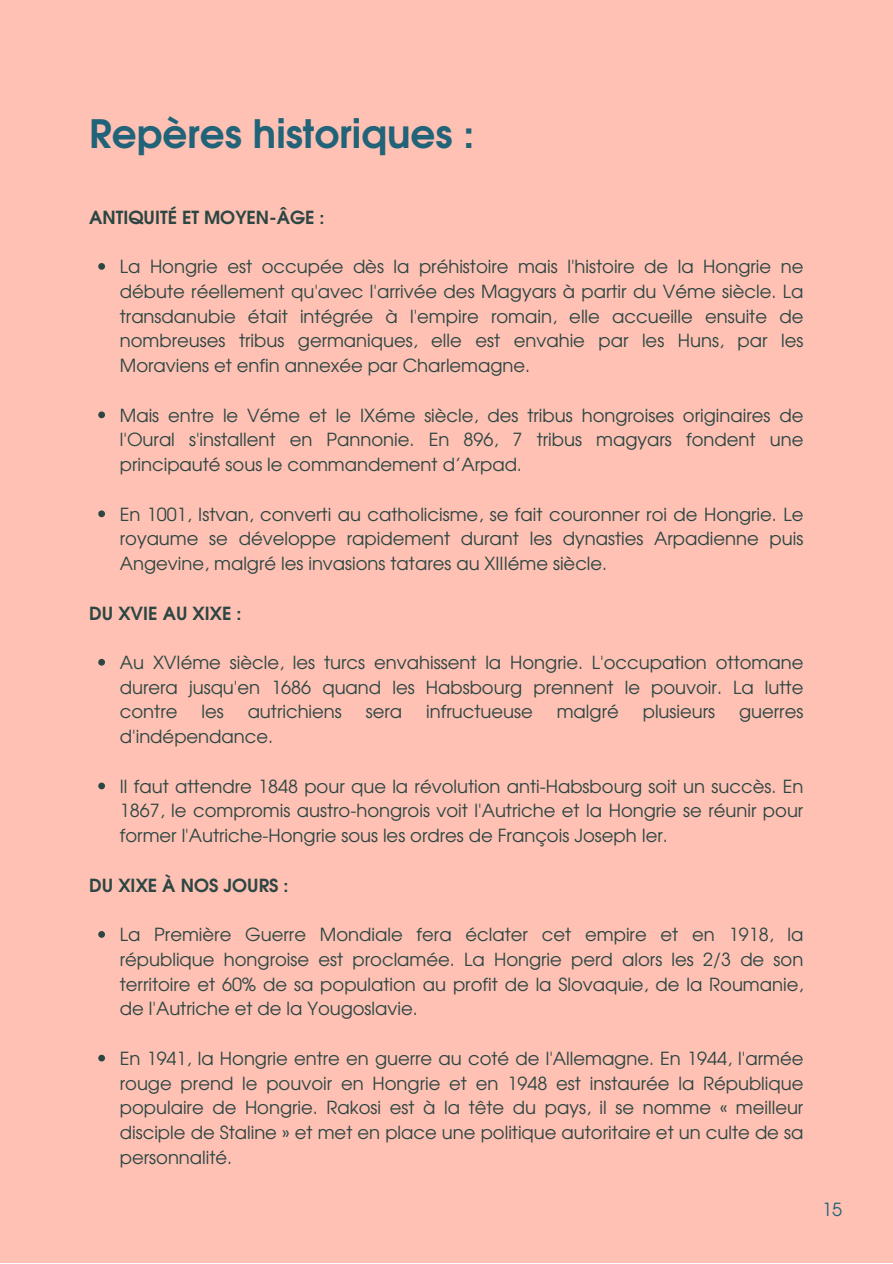
<style>
.page{position:relative;width:893px;height:1264px;background:#fff}
.page>*{position:absolute;margin:0;border:0;box-sizing:border-box;transform-origin:0 0}
.t1{font:700 39px "Te X Gyre Adventor";color:#216378}
.t2{font:18px/24.8px "Te X Gyre Adventor";color:#2c4643;text-align:justify}
.t3{font:700 18px "Te X Gyre Adventor";color:#2c4643}
.t4{font:18px "Te X Gyre Adventor";color:#216378}
</style>
<div class="page">
<div style="left:0;top:0;width:892px;height:1262px;background:#ffc1b3"></div>
<svg style="left:98px;top:263px;width:7px;height:7px"></svg>
<svg style="left:98px;top:411px;width:7px;height:7px"></svg>
<svg style="left:98px;top:510px;width:7px;height:7px"></svg>
<svg style="left:98px;top:659px;width:7px;height:6px"></svg>
<svg style="left:98px;top:782px;width:7px;height:7px"></svg>
<svg style="left:98px;top:931px;width:7px;height:6px"></svg>
<svg style="left:98px;top:1054px;width:7px;height:7px"></svg>
<h1 class="t1" style="left:89px;top:100px;width:386px">Repères historiques :</h1>
<p class="t3" style="left:89px;top:201px;width:237px">ANTIQUITÉ ET MOYEN-ÂGE :</p>
<p class="t2" style="left:120px;top:253px;width:685px">La Hongrie est occupée dès la préhistoire mais l'histoire de la Hongrie ne débute réellement qu'avec l'arrivée des Magyars à partir du Véme siècle. La transdanubie était intégrée à l'empire romain, elle accueille ensuite de nombreuses tribus germaniques, elle est envahie par les Huns, par les Moraviens et enfin annexée par Charlemagne.</p>
<p class="t2" style="left:120px;top:401px;width:685px">Mais entre le Véme et le IXéme siècle, des tribus hongroises originaires de l'Oural s'installent en Pannonie. En 896, 7 tribus magyars fondent une principauté sous le commandement d’Arpad.</p>
<p class="t2" style="left:120px;top:500px;width:685px">En 1001, Istvan, converti au catholicisme, se fait couronner roi de Hongrie. Le royaume se développe rapidement durant les dynasties Arpadienne puis Angevine, malgré les invasions tatares au XIIIéme siècle.</p>
<p class="t3" style="left:89px;top:597px;width:154px">DU XVIE AU XIXE :</p>
<p class="t2" style="left:120px;top:649px;width:685px">Au XVIéme siècle, les turcs envahissent la Hongrie. L'occupation ottomane durera jusqu'en 1686 quand les Habsbourg prennent le pouvoir. La lutte contre</p>
<p class="t2" style="left:201px;top:698px;width:24px">les</p>
<p class="t2" style="left:248px;top:698px;width:96px">autrichiens</p>
<p class="t2" style="left:366px;top:698px;width:38px">sera</p>
<p class="t2" style="left:426px;top:698px;width:108px">infructueuse</p>
<p class="t2" style="left:556px;top:698px;width:63px">malgré</p>
<p class="t2" style="left:642px;top:698px;width:74px">plusieurs</p>
<p class="t2" style="left:739px;top:698px;width:66px">guerres</p>
<p class="t2" style="left:120px;top:723px;width:155px">d'indépendance.</p>
<p class="t2" style="left:120px;top:772px;width:685px">Il faut attendre 1848 pour que la révolution anti-Habsbourg soit un succès. En 1867, le compromis austro-hongrois voit l'Autriche et la Hongrie se réunir pour former l'Autriche-Hongrie sous les ordres de François Joseph Ier.</p>
<p class="t3" style="left:89px;top:869px;width:201px">DU XIXE À NOS JOURS :</p>
<p class="t2" style="left:120px;top:921px;width:685px">La Première Guerre Mondiale fera éclater cet empire et en 1918, la république hongroise est proclamée. La Hongrie perd alors les 2/3 de son territoire et 60% de sa population au profit de la Slovaquie, de la Roumanie, de l'Autriche et de la Yougoslavie.</p>
<p class="t2" style="left:120px;top:1044px;width:685px">En 1941, la Hongrie entre en guerre au coté de l'Allemagne. En 1944, l'armée rouge prend le pouvoir en Hongrie et en 1948 est instaurée la République populaire de Hongrie. Rakosi est à la tête du pays, il se nomme « meilleur disciple de Staline » et met en place une politique autoritaire et un culte de sa personnalité.</p>
<p class="t4" style="left:822px;top:1195px;width:21px">15</p>
</div>
